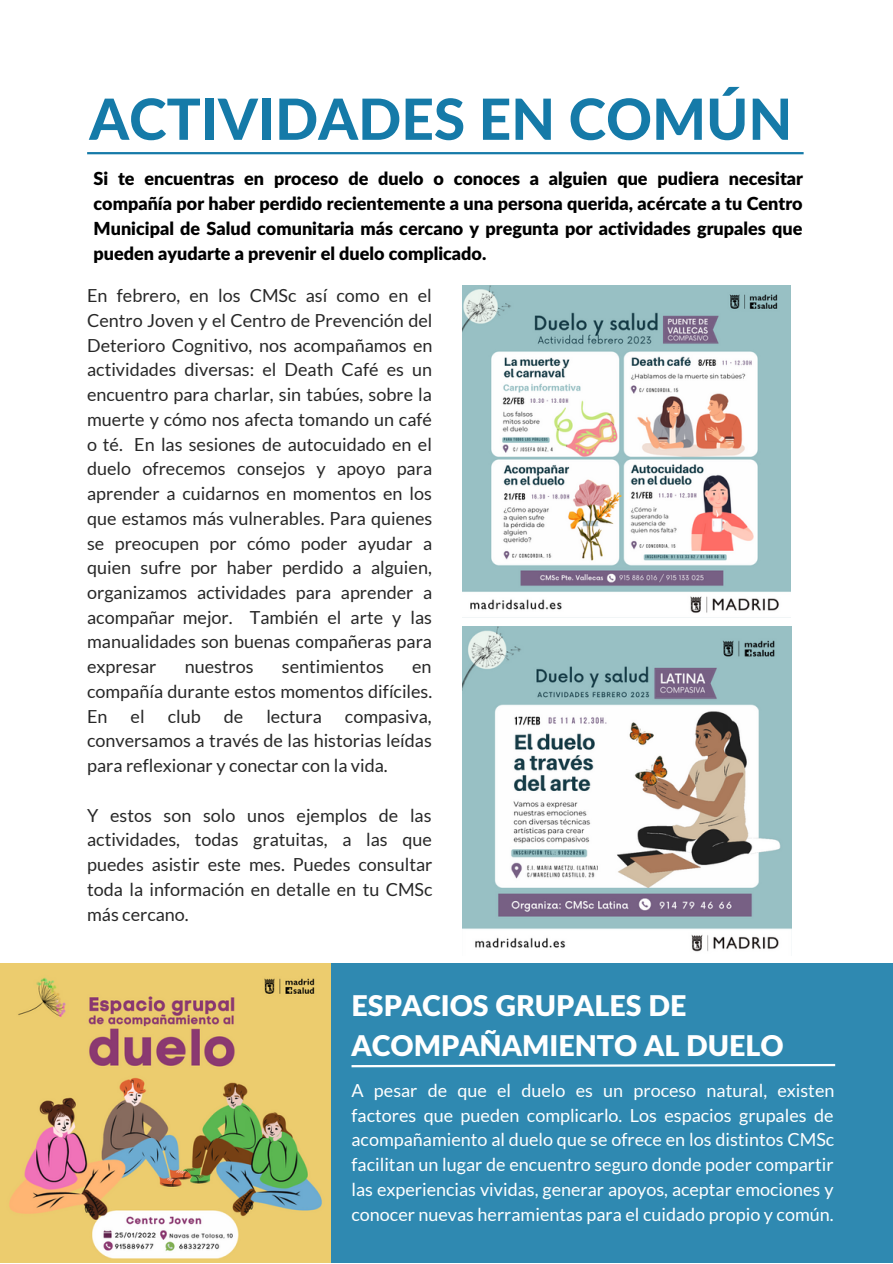
<style>
.page{position:relative;width:893px;height:1264px;background:#fff}
.page>*{position:absolute;margin:0;border:0;box-sizing:border-box;transform-origin:0 0}
.t1{font:800 56.7px "Lato Latin";color:#157aa8}
.t2{font:900 28.5px/39.2px "Lato Latin";color:#fff}
.t3{font:18px/24.8px "Lato";color:#282828;text-align:justify}
.t4{font:18px/24.8px "Lato";color:#fff;text-align:justify}
.t5{font:900 18px/24.8px "Lato Latin";color:#000;text-align:justify}
</style>
<div class="page">
<div style="left:0;top:963px;width:892px;height:299px;background:#2f89b1"></div>
<hr style="left:87px;top:152px;width:716px;height:2px;background:#157aa8">
<svg style="left:351px;top:1063px;width:485px;height:5px"></svg>
<img style="left:463px;top:286px;width:327px;height:327px">
<img style="left:463px;top:626px;width:328px;height:326px">
<img style="left:0;top:963px;width:330px;height:299px">
<h1 class="t1" style="left:89px;top:94px;width:704px">ACTIVIDADES EN COMÚN</h1>
<p class="t5" style="left:93px;top:167px;width:711px">Si te encuentras en proceso de duelo o conoces a alguien que pudiera necesitar compañía por haber perdido recientemente a una persona querida, acércate a tu Centro Municipal de Salud comunitaria más cercano y pregunta por actividades grupales que pueden ayudarte a prevenir el duelo complicado.</p>
<p class="t3" style="left:87px;top:283px;width:347px">En febrero, en los CMSc así como en el Centro Joven y el Centro de Prevención del Deterioro Cognitivo, nos acompañamos en actividades diversas: el Death Café es un encuentro para charlar, sin tabúes, sobre la muerte y cómo nos afecta tomando un café o té. En las sesiones de autocuidado en el duelo ofrecemos consejos y apoyo para aprender a cuidarnos en momentos en los que estamos más vulnerables. Para quienes se preocupen por cómo poder ayudar a quien sufre por haber perdido a alguien, organizamos actividades para aprender a acompañar mejor. También el arte y las manualidades son buenas compañeras para expresar</p>
<p class="t3" style="left:185px;top:654px;width:70px">nuestros</p>
<p class="t3" style="left:282px;top:654px;width:103px">sentimientos</p>
<p class="t3" style="left:87px;top:654px;width:346px;text-indent:325px">en compañía durante estos momentos difíciles.<br>En</p>
<p class="t3" style="left:131px;top:703px;width:16px">el</p>
<p class="t3" style="left:168px;top:703px;width:35px">club</p>
<p class="t3" style="left:224px;top:703px;width:21px">de</p>
<p class="t3" style="left:266px;top:703px;width:57px">lectura</p>
<p class="t3" style="left:87px;top:703px;width:346px;text-indent:258px">compasiva, conversamos a través de las historias leídas para reflexionar y conectar con la vida.</p>
<p class="t3" style="left:87px;top:802px;width:347px">Y estos son solo unos ejemplos de las actividades, todas gratuitas, a las que puedes asistir este mes. Puedes consultar toda la información en detalle en tu CMSc más cercano.</p>
<h2 class="t2" style="left:351px;top:988px;width:433px">ESPACIOS GRUPALES DE<br>ACOMPAÑAMIENTO AL DUELO</h2>
<p class="t4" style="left:351px;top:1077px;width:484px">A pesar de que el duelo es un proceso natural, existen factores que pueden complicarlo. Los espacios grupales de acompañamiento al duelo que se ofrece en los distintos CMSc facilitan un lugar de encuentro seguro donde poder compartir las experiencias vividas, generar apoyos, aceptar emociones y conocer nuevas herramientas para el cuidado propio y común.</p>
</div>
